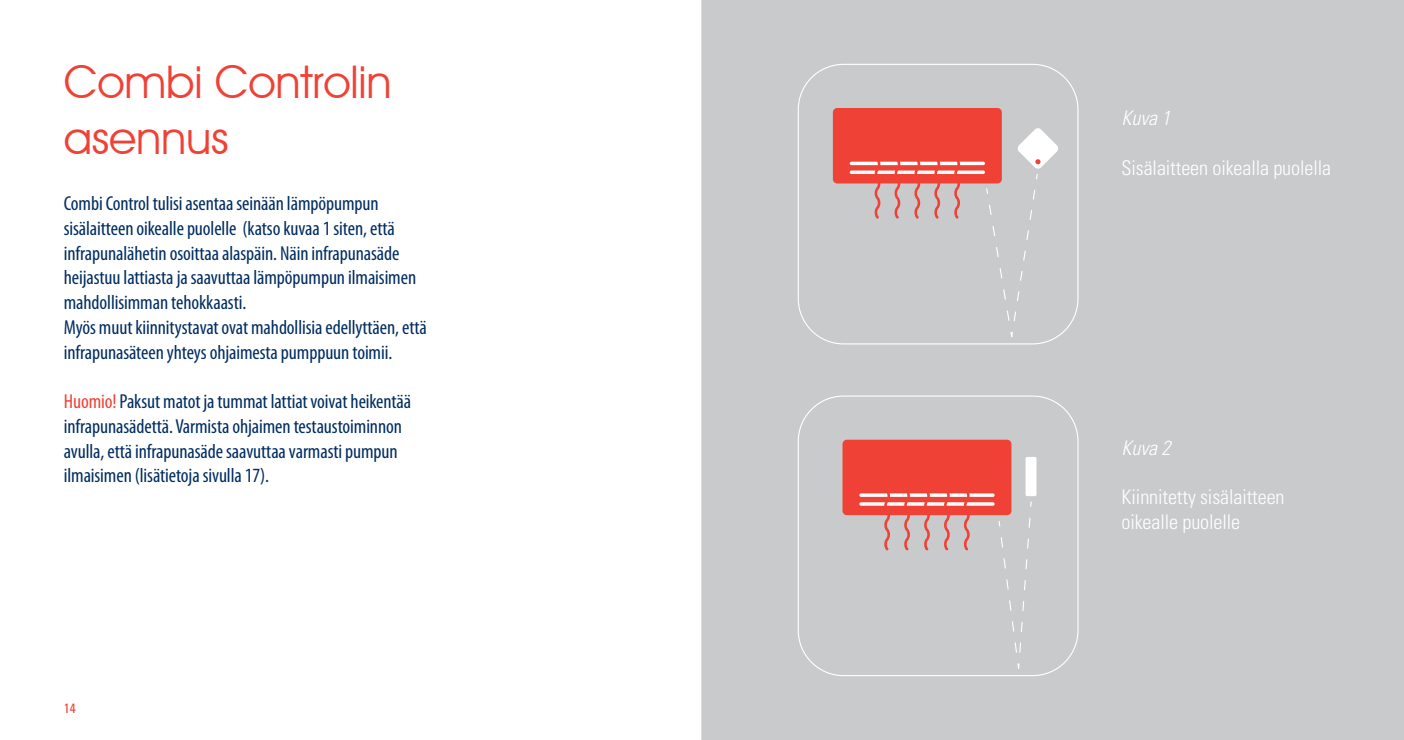
<style>
.page{position:relative;width:1404px;height:740px;background:#fff}
.page>*{position:absolute;margin:0;border:0;box-sizing:border-box;transform-origin:0 0}
.t1{font:45px/56.2px "Avant Garde IT Cby BT";letter-spacing:-.005em;color:#ef4135}
.t2{font:condensed 20.25px/24.8px "Myriad Pro";letter-spacing:-.005em;color:#002d62}
.t3{font:300 condensed 20.25px/24.8px "Univers LT Std";letter-spacing:-.005em;color:#fff}
.t4{font:italic 300 condensed 20.25px "Univers LT Std";letter-spacing:-.005em;color:#fff}
.t5{font:condensed 13.5px "Univers LT Std";color:#ef4135}
.s1{color:#ef4135}
</style>
<div class="page">
<hr style="left:701px;top:0;width:1px;height:740px;background:#d1d3d4">
<div style="left:702px;top:0;width:701px;height:740px;background:#c9cacc"></div>
<div style="left:832px;top:108px;width:169px;height:75px;background:#ef4135;border-radius:4px"></div>
<hr style="left:849px;top:162px;width:135px;height:3px;background:#fff;border-radius:2px">
<hr style="left:849px;top:171px;width:135px;height:3px;background:#fff;border-radius:2px">
<svg style="left:873px;top:161px;width:8px;height:58px"></svg>
<svg style="left:893px;top:161px;width:7px;height:58px"></svg>
<svg style="left:913px;top:161px;width:7px;height:58px"></svg>
<svg style="left:933px;top:161px;width:7px;height:58px"></svg>
<svg style="left:953px;top:161px;width:7px;height:58px"></svg>
<svg style="left:985px;top:128px;width:73px;height:216px"></svg>
<div style="left:842px;top:440px;width:169px;height:75px;background:#ef4135;border-radius:4px"></div>
<svg style="left:859px;top:493px;width:135px;height:4px"></svg>
<svg style="left:859px;top:502px;width:135px;height:4px"></svg>
<svg style="left:883px;top:493px;width:7px;height:57px"></svg>
<svg style="left:903px;top:493px;width:7px;height:57px"></svg>
<svg style="left:923px;top:493px;width:7px;height:57px"></svg>
<svg style="left:943px;top:493px;width:7px;height:57px"></svg>
<svg style="left:963px;top:493px;width:7px;height:57px"></svg>
<div style="left:1025px;top:457px;width:11px;height:39px;background:#fff;border-radius:2px"></div>
<div style="left:797px;top:395px;width:281px;height:281px;border:1px solid #fff;border-radius:45px"></div>
<svg style="left:997px;top:501px;width:35px;height:176px"></svg>
<h1 class="t1" style="left:64px;top:53px;width:329px">Combi Controlin asennus</h1>
<p class="t2" style="left:64px;top:191px;width:364px">Combi Control tulisi asentaa seinään lämpöpumpun sisälaitteen oikealle puolelle (katso kuvaa 1 siten, että infrapunalähetin osoittaa alaspäin. Näin infrapunasäde heijastuu lattiasta ja saavuttaa lämpöpumpun ilmaisimen mahdollisimman tehokkaasti.<br>Myös muut kiinnitystavat ovat mahdollisia edellyttäen, että infrapunasäteen yhteys ohjaimesta pumppuun toimii.</p>
<p class="t2" style="left:64px;top:389px;width:349px"><span class="s1">Huomio!</span> Paksut matot ja tummat lattiat voivat heikentää infrapunasädettä. Varmista ohjaimen testaustoiminnon avulla, että infrapunasäde saavuttaa varmasti pumpun ilmaisimen (lisätietoja sivulla 17).</p>
<p class="t5" style="left:64px;top:699px;width:13px">14</p>
<p class="t4" style="left:1121px;top:106px;width:50px">Kuva 1</p>
<p class="t3" style="left:1121px;top:155px;width:211px">Sisälaitteen oikealla puolella</p>
<p class="t4" style="left:1121px;top:435px;width:50px">Kuva 2</p>
<p class="t3" style="left:1121px;top:485px;width:164px">Kiinnitetty sisälaitteen oikealle puolelle</p>
</div>
